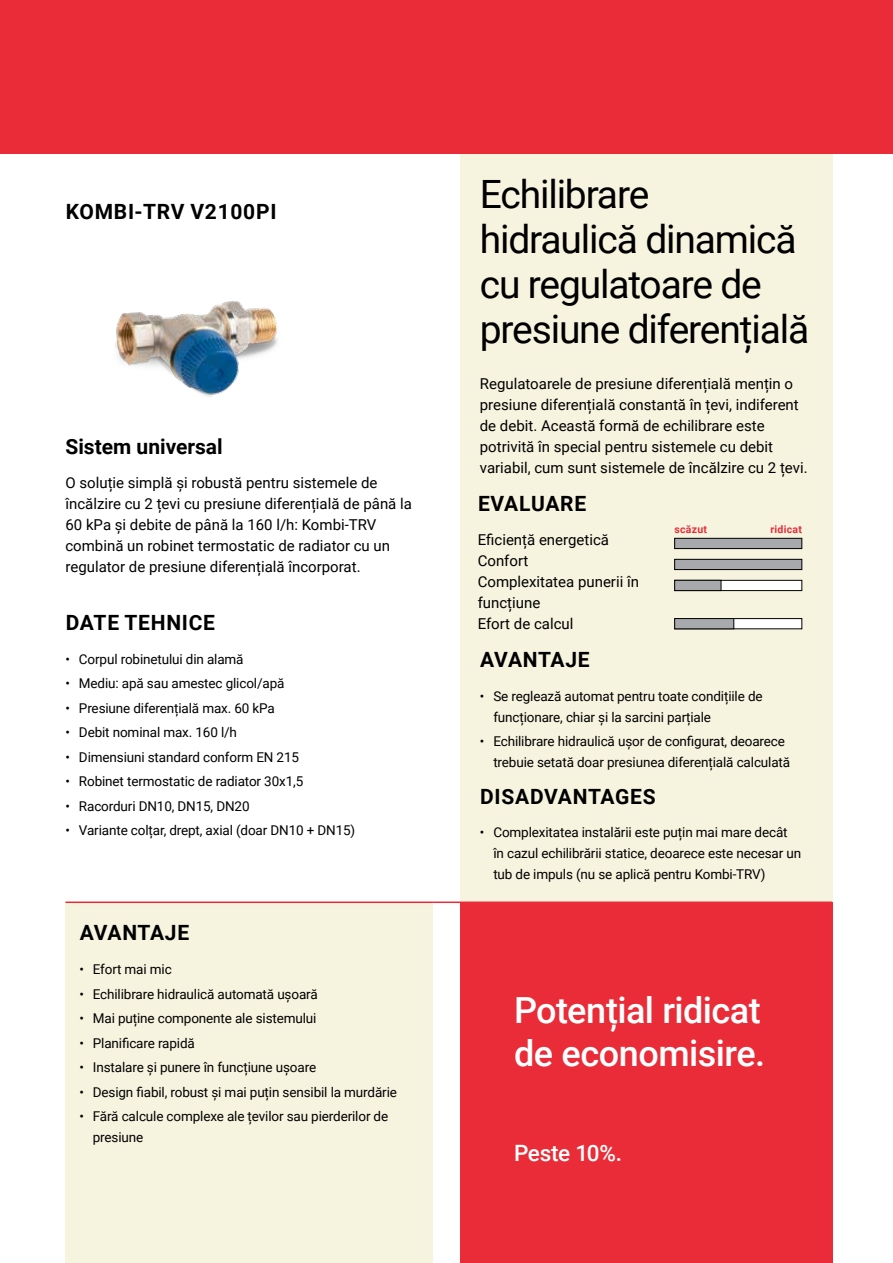
<style>
.page{position:relative;width:893px;height:1263px;background:#fff}
.page>*{position:absolute;margin:0;border:0;box-sizing:border-box;transform-origin:0 0}
.t1{font:39px/45px "Roboto";letter-spacing:-.03em;color:#000}
.t2{font:500 36px/43.2px "Roboto";letter-spacing:-.015em;color:#fff}
.t3{font:500 22.5px "Roboto";letter-spacing:-.02em;color:#fff}
.t4{font:700 21px "Roboto";letter-spacing:.035em;color:#000}
.t5{font:700 21px "Roboto";color:#000}
.t6{font:15px/21px "Roboto";color:#000}
.t7{font:13.5px/21px "Roboto";letter-spacing:-.01em;color:#000}
.t8{font:700 10.5px "Roboto";letter-spacing:.025em;color:#ea2c38}
</style>
<div class="page">
<img style="left:115px;top:301px;width:163px;height:96px">
<div style="left:460px;top:133px;width:372px;height:773px;background:#f6f3df"></div>
<div style="left:65px;top:902px;width:368px;height:361px;background:#f6f3df"></div>
<div style="left:460px;top:902px;width:372px;height:361px;background:#ea2c38"></div>
<hr style="left:65px;top:901px;width:368px;height:2px;background:#ea2c38">
<hr style="left:433px;top:901px;width:27px;height:2px;background:#ea2c38">
<hr style="left:460px;top:901px;width:372px;height:2px;background:#ea2c38">
<div style="left:0;top:0;width:893px;height:153px;background:#ea2c38"></div>
<div style="left:675px;top:559px;width:127px;height:11px;background:#a7a9ac"></div>
<div style="left:674px;top:559px;width:128px;height:11px;border:1px solid #000"></div>
<div style="left:675px;top:538px;width:127px;height:11px;background:#a7a9ac"></div>
<div style="left:674px;top:538px;width:128px;height:11px;border:1px solid #000"></div>
<div style="left:675px;top:618px;width:127px;height:11px;background:#fff"></div>
<div style="left:674px;top:618px;width:128px;height:11px;border:1px solid #000"></div>
<div style="left:675px;top:618px;width:59px;height:11px;background:#a7a9ac"></div>
<div style="left:674px;top:618px;width:60px;height:11px;border:1px solid #000"></div>
<div style="left:675px;top:580px;width:127px;height:11px;background:#fff"></div>
<div style="left:674px;top:580px;width:128px;height:11px;border:1px solid #000"></div>
<div style="left:675px;top:580px;width:46px;height:11px;background:#a7a9ac"></div>
<div style="left:674px;top:580px;width:47px;height:11px;border:1px solid #000"></div>
<h3 class="t4" style="left:66px;top:197px;width:212px">KOMBI-TRV V2100PI</h3>
<h3 class="t5" style="left:65px;top:432px;width:159px">Sistem universal</h3>
<p class="t6" style="left:65px;top:471px;width:348px">O soluție simplă și robustă pentru sistemele de încălzire cu 2 țevi cu presiune diferențială de până la 60 kPa și debite de până la 160 l/h: Kombi-TRV combină un robinet termostatic de radiator cu un regulator de presiune diferențială încorporat.</p>
<h3 class="t4" style="left:66px;top:608px;width:151px">DATE TEHNICE</h3>
<p class="t7" style="left:65px;top:648px;width:180px">• Corpul robinetului din alamă</p>
<p class="t7" style="left:65px;top:672px;width:221px">• Mediu: apă sau amestec glicol/apă</p>
<p class="t7" style="left:65px;top:697px;width:211px">• Presiune diferențială max. 60 kPa</p>
<p class="t7" style="left:65px;top:721px;width:173px">• Debit nominal max. 160 l/h</p>
<p class="t7" style="left:65px;top:746px;width:235px">• Dimensiuni standard conform EN 215</p>
<p class="t7" style="left:65px;top:770px;width:239px">• Robinet termostatic de radiator 30x1,5</p>
<p class="t7" style="left:65px;top:795px;width:186px">• Racorduri DN10, DN15, DN20</p>
<p class="t7" style="left:65px;top:819px;width:291px">• Variante colțar, drept, axial (doar DN10 + DN15)</p>
<h3 class="t4" style="left:80px;top:918px;width:111px">AVANTAJE</h3>
<p class="t7" style="left:79px;top:958px;width:94px">• Efort mai mic</p>
<p class="t7" style="left:79px;top:983px;width:240px">• Echilibrare hidraulică automată ușoară</p>
<p class="t7" style="left:79px;top:1007px;width:239px">• Mai puține componente ale sistemului</p>
<p class="t7" style="left:79px;top:1032px;width:117px">• Planificare rapidă</p>
<p class="t7" style="left:79px;top:1056px;width:238px">• Instalare și punere în funcțiune ușoare</p>
<p class="t7" style="left:79px;top:1081px;width:319px">• Design fiabil, robust și mai puțin sensibil la murdărie</p>
<p class="t7" style="left:93px;top:1105px;width:297px;text-indent:-14px">• Fără calcule complexe ale țevilor sau pierderilor de presiune</p>
<h1 class="t1" style="left:480px;top:170px;width:331px">Echilibrare hidraulică dinamică cu regulatoare de presiune diferențială</h1>
<p class="t6" style="left:480px;top:373px;width:329px">Regulatoarele de presiune diferențială mențin o presiune diferențială constantă în țevi, indiferent de debit. Această formă de echilibrare este potrivită în special pentru sistemele cu debit variabil, cum sunt sistemele de încălzire cu 2 țevi.</p>
<h3 class="t4" style="left:478px;top:489px;width:110px">EVALUARE</h3>
<p class="t6" style="left:478px;top:529px;width:163px">Eficiență energetică<br>Confort<br>Complexitatea punerii în funcțiune<br>Efort de calcul</p>
<p class="t8" style="left:674px;top:522px;width:34px">scăzut</p>
<p class="t8" style="left:770px;top:522px;width:33px">ridicat</p>
<h3 class="t4" style="left:480px;top:645px;width:111px">AVANTAJE</h3>
<p class="t7" style="left:493px;top:685px;width:271px;text-indent:-14px">• Se reglează automat pentru toate condițiile de funcționare, chiar și la sarcini parțiale</p>
<p class="t7" style="left:493px;top:730px;width:298px;text-indent:-14px">• Echilibrare hidraulică ușor de configurat, deoarece trebuie setată doar presiunea diferențială calculată</p>
<h3 class="t4" style="left:480px;top:781px;width:177px">DISADVANTAGES</h3>
<p class="t7" style="left:493px;top:821px;width:309px;text-indent:-14px">• Complexitatea instalării este puțin mai mare decât în cazul echilibrării statice, deoarece este necesar un tub de impuls (nu se aplică pentru Kombi-TRV)</p>
<h2 class="t2" style="left:514px;top:987px;width:253px">Potențial ridicat de economisire.</h2>
<h3 class="t3" style="left:514px;top:1137px;width:110px">Peste 10%.</h3>
</div>
